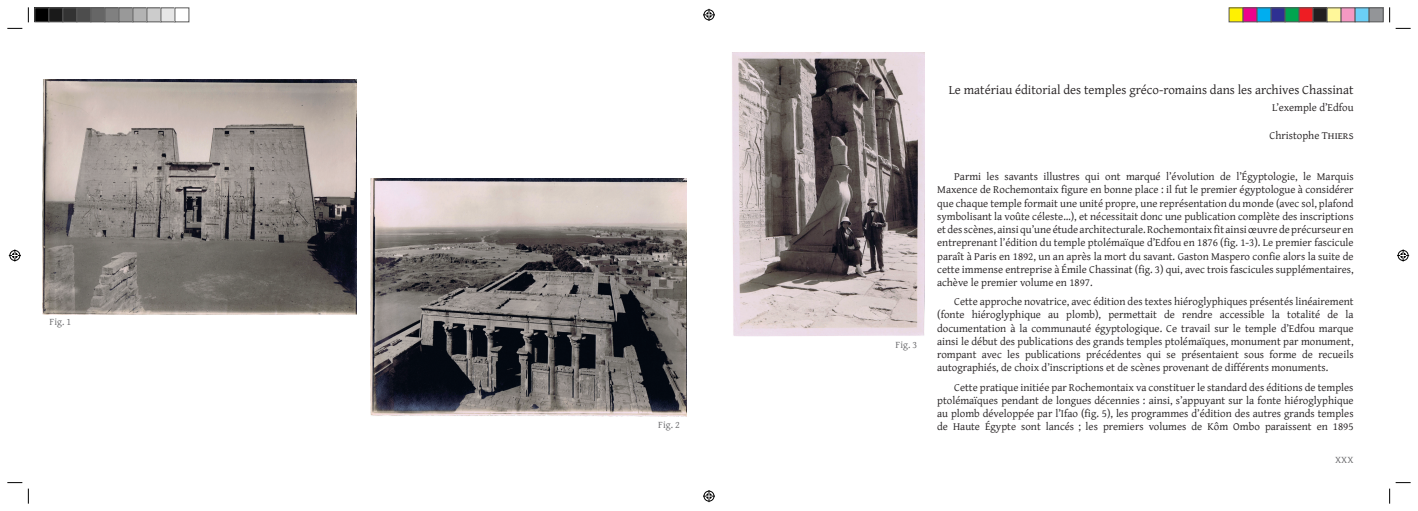
<style>
.page{position:relative;width:1418px;height:511px;background:#fff}
.page>*{position:absolute;margin:0;border:0;box-sizing:border-box;transform-origin:0 0}
.t1{font:13px "Gentium Plus";color:#231f20}
.t2{font:11px/13.2px "Gentium Plus";color:#231f20;text-align:justify}
.t3{font:10px "Gentium Plus";color:#67676a}
</style>
<div class="page">
<img style="left:732px;top:53px;width:192px;height:283px">
<img style="left:43px;top:79px;width:313px;height:235px">
<img style="left:370px;top:178px;width:317px;height:238px">
<svg style="left:7px;top:28px;width:15px;height:1px"></svg>
<svg style="left:1395px;top:28px;width:15px;height:1px"></svg>
<svg style="left:7px;top:482px;width:15px;height:1px"></svg>
<svg style="left:28px;top:7px;width:1px;height:15px"></svg>
<svg style="left:28px;top:488px;width:1px;height:15px"></svg>
<svg style="left:1389px;top:7px;width:1px;height:15px"></svg>
<svg style="left:1389px;top:482px;width:21px;height:21px"></svg>
<svg style="left:703px;top:9px;width:12px;height:12px"></svg>
<svg style="left:703px;top:490px;width:12px;height:11px"></svg>
<svg style="left:9px;top:249px;width:12px;height:12px"></svg>
<svg style="left:1397px;top:249px;width:11px;height:12px"></svg>
<div style="left:35px;top:8px;width:14px;height:14px;background:#000"></div>
<div style="left:34px;top:7px;width:15px;height:15px;border:1px solid #595959"></div>
<div style="left:49px;top:8px;width:14px;height:14px;background:#1a1a1a"></div>
<div style="left:48px;top:7px;width:15px;height:15px;border:1px solid #595959"></div>
<div style="left:63px;top:8px;width:14px;height:14px;background:#333"></div>
<div style="left:62px;top:7px;width:15px;height:15px;border:1px solid #595959"></div>
<div style="left:77px;top:8px;width:14px;height:14px;background:#4d4d4d"></div>
<div style="left:76px;top:7px;width:15px;height:15px;border:1px solid #595959"></div>
<div style="left:91px;top:8px;width:14px;height:14px;background:#666"></div>
<div style="left:90px;top:7px;width:15px;height:15px;border:1px solid #595959"></div>
<div style="left:105px;top:8px;width:14px;height:14px;background:#808080"></div>
<div style="left:104px;top:7px;width:15px;height:15px;border:1px solid #595959"></div>
<div style="left:119px;top:8px;width:14px;height:14px;background:#999"></div>
<div style="left:118px;top:7px;width:15px;height:15px;border:1px solid #595959"></div>
<div style="left:133px;top:8px;width:14px;height:14px;background:#b3b3b3"></div>
<div style="left:132px;top:7px;width:15px;height:15px;border:1px solid #595959"></div>
<div style="left:147px;top:8px;width:14px;height:14px;background:#ccc"></div>
<div style="left:146px;top:7px;width:15px;height:15px;border:1px solid #595959"></div>
<div style="left:161px;top:8px;width:14px;height:14px;background:#e6e6e6"></div>
<div style="left:160px;top:7px;width:15px;height:15px;border:1px solid #595959"></div>
<div style="left:174px;top:7px;width:15px;height:15px;border:1px solid #595959"></div>
<div style="left:1228px;top:8px;width:14px;height:14px;background:#fff101"></div>
<div style="left:1228px;top:7px;width:15px;height:15px;border:1px solid #595959"></div>
<div style="left:1242px;top:8px;width:14px;height:14px;background:#ed028c"></div>
<div style="left:1242px;top:7px;width:15px;height:15px;border:1px solid #595959"></div>
<div style="left:1256px;top:8px;width:14px;height:14px;background:#00aeef"></div>
<div style="left:1256px;top:7px;width:15px;height:15px;border:1px solid #595959"></div>
<div style="left:1270px;top:8px;width:14px;height:14px;background:#2e3092"></div>
<div style="left:1270px;top:7px;width:15px;height:15px;border:1px solid #595959"></div>
<div style="left:1284px;top:8px;width:14px;height:14px;background:#00a54f"></div>
<div style="left:1284px;top:7px;width:15px;height:15px;border:1px solid #595959"></div>
<div style="left:1298px;top:8px;width:14px;height:14px;background:#ee1d23"></div>
<div style="left:1298px;top:7px;width:15px;height:15px;border:1px solid #595959"></div>
<div style="left:1312px;top:8px;width:14px;height:14px;background:#231f20"></div>
<div style="left:1312px;top:7px;width:15px;height:15px;border:1px solid #595959"></div>
<div style="left:1326px;top:8px;width:14px;height:14px;background:#fff79a"></div>
<div style="left:1326px;top:7px;width:15px;height:15px;border:1px solid #595959"></div>
<div style="left:1340px;top:8px;width:14px;height:14px;background:#f499c2"></div>
<div style="left:1340px;top:7px;width:15px;height:15px;border:1px solid #595959"></div>
<div style="left:1354px;top:8px;width:14px;height:14px;background:#6bcff6"></div>
<div style="left:1354px;top:7px;width:15px;height:15px;border:1px solid #595959"></div>
<div style="left:1368px;top:8px;width:14px;height:14px;background:#939598"></div>
<div style="left:1368px;top:7px;width:15px;height:15px;border:1px solid #595959"></div>
<p class="t3" style="left:50px;top:312px;width:23px">Fig. 1</p>
<p class="t3" style="left:658px;top:415px;width:23px">Fig. 2</p>
<p class="t3" style="left:895px;top:334px;width:23px">Fig. 3</p>
<p class="t1" style="left:948px;top:77px;width:406px">Le matériau éditorial des temples gréco-romains dans les archives Chassinat</p>
<p class="t2" style="left:1272px;top:100px;width:83px">L’exemple d’Edfou</p>
<p class="t2" style="left:1269px;top:127px;width:86px">Christophe Thiers</p>
<p class="t2" style="left:937px;top:169px;width:418px;text-indent:17px">Parmi les savants illustres qui ont marqué l’évolution de l’Égyptologie, le Marquis Maxence de Rochemontaix figure en bonne place : il fut le premier égyptologue à considérer que chaque temple formait une unité propre, une représentation du monde (avec sol, plafond symbolisant la voûte céleste…), et nécessitait donc une publication complète des inscriptions et des scènes, ainsi qu’une étude architecturale. Rochemontaix fit ainsi œuvre de précurseur en entreprenant l’édition du temple ptolémaïque d’Edfou en 1876 (fig. 1-3). Le premier fascicule paraît à Paris en 1892, un an après la mort du savant. Gaston Maspero confie alors la suite de cette immense entreprise à Émile Chassinat (fig. 3) qui, avec trois fascicules supplémentaires, achève le premier volume en 1897.</p>
<p class="t2" style="left:937px;top:294px;width:418px;text-indent:17px">Cette approche novatrice, avec édition des textes hiéroglyphiques présentés linéairement (fonte hiéroglyphique au plomb), permettait de rendre accessible la totalité de la documentation à la communauté égyptologique. Ce travail sur le temple d’Edfou marque ainsi le début des publications des grands temples ptolémaïques, monument par monument, rompant avec les publications précédentes qui se présentaient sous forme de recueils autographiés, de choix d’inscriptions et de scènes provenant de différents monuments.</p>
<p class="t2" style="left:937px;top:379px;width:418px;text-indent:17px">Cette pratique initiée par Rochemontaix va constituer le standard des éditions de temples ptolémaïques pendant de longues décennies : ainsi, s’appuyant sur la fonte hiéroglyphique au plomb développée par l’Ifao (fig. 5), les programmes d’édition des autres grands temples de Haute Égypte sont lancés ; les premiers volumes de Kôm Ombo paraissent en 1895</p>
<p class="t3" style="left:1335px;top:450px;width:20px">XXX</p>
</div>
